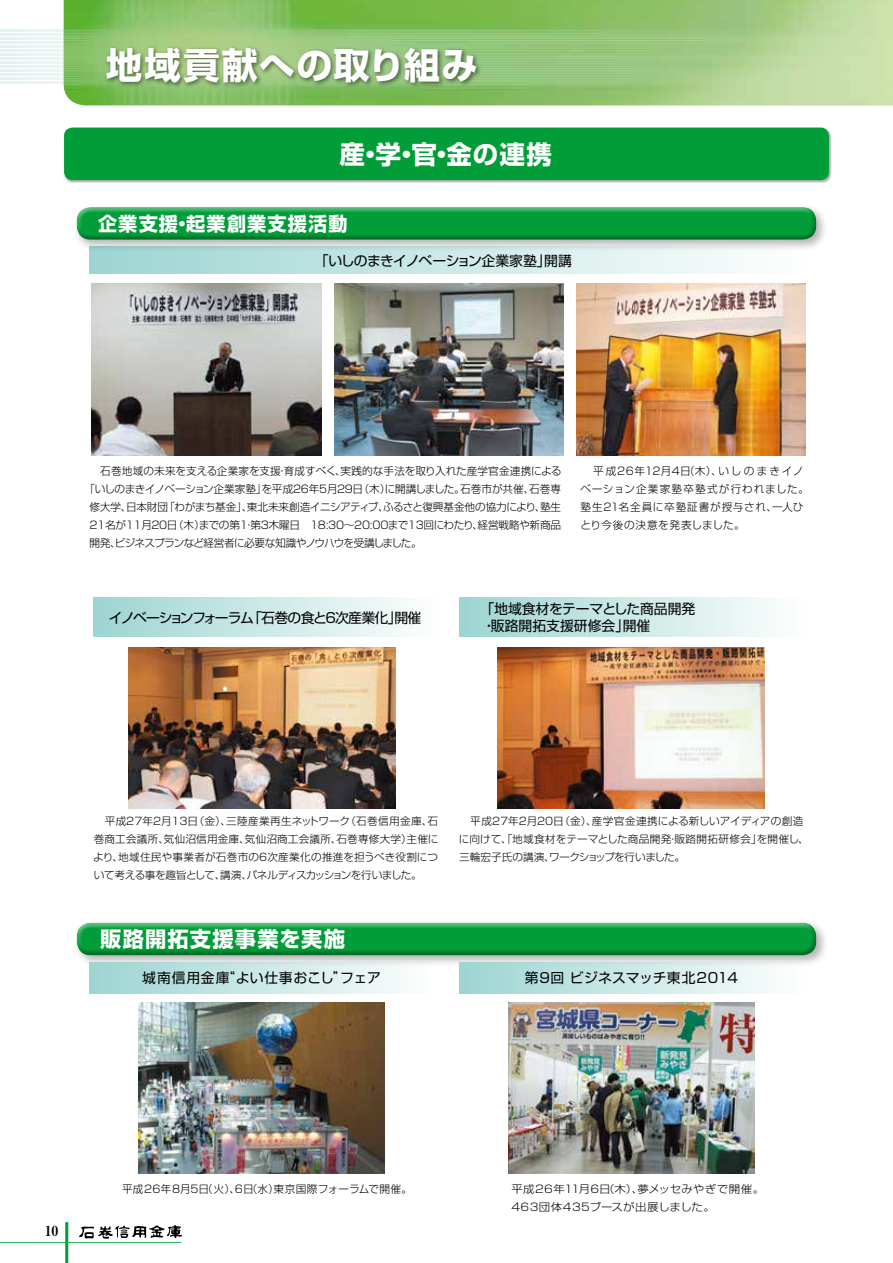
<style>
.page{position:relative;width:893px;height:1263px;background:#fff}
.page>*{position:absolute;margin:0;border:0;box-sizing:border-box;transform-origin:0 0}
.t1{font:700 36.15px "Shin Go Pro";letter-spacing:.03em;color:#fff}
.t2{font:700 25.5px "Shin Go Pro";color:#fff}
.t3{font:700 21.3px "Shin Go Pro";letter-spacing:.055em;color:#fff}
.t4{font:700 19.2px "Shin Go Pro";letter-spacing:.06em;color:#fff}
.t5{font:13.8px/17px "Shin Go Pro";color:#000}
.t6{font:13.8px "Shin Go Pro";letter-spacing:-.08em;color:#000}
.t7{font:13.8px "Shin Go Pro";letter-spacing:-.045em;color:#000}
.t8{font:13.8px "Shin Go Pro";letter-spacing:.055em;color:#000}
.t9{font:13.8px "Shin Go Pro";letter-spacing:.025em;color:#000}
.t10{font:700 expanded 13.8px "Ryumin Pro";color:#000}
.t11{font:300 10.65px "Shin Go Pro";letter-spacing:-.01em;color:#000}
.t12{font:300 10.65px/18px "Shin Go Pro";letter-spacing:.065em;color:#000}
.t13{font:300 10.65px/18px "Shin Go Pro";letter-spacing:.025em;color:#000;scale:1.08 1}
.t14{font:300 10.65px "Shin Go Pro";letter-spacing:-.07em;color:#000}
.t15{font:300 10.65px "Shin Go Pro";letter-spacing:.02em;color:#000}
.t16{font:300 10.35px/18px "Shin Go Pro";letter-spacing:-.005em;color:#000;text-align:justify}
</style>
<div class="page">
<hr style="left:0;top:69px;width:893px;height:2px;background:#e7f5f4">
<hr style="left:0;top:41px;width:893px;height:3px;background:#e7f5f4">
<hr style="left:0;top:61px;width:893px;height:2px;background:#e7f5f4">
<hr style="left:0;top:33px;width:893px;height:2px;background:#e7f5f4">
<hr style="left:0;top:65px;width:893px;height:2px;background:#e7f5f4">
<hr style="left:0;top:37px;width:893px;height:3px;background:#e7f5f4">
<hr style="left:0;top:57px;width:893px;height:2px;background:#e7f5f4">
<hr style="left:0;top:29px;width:893px;height:2px;background:#e7f5f4">
<hr style="left:0;top:73px;width:893px;height:2px;background:#e7f5f4">
<hr style="left:0;top:45px;width:893px;height:3px;background:#e7f5f4">
<hr style="left:0;top:77px;width:893px;height:2px;background:#e7f5f4">
<hr style="left:0;top:49px;width:893px;height:2px;background:#e7f5f4">
<hr style="left:0;top:81px;width:893px;height:2px;background:#e7f5f4">
<hr style="left:0;top:53px;width:893px;height:2px;background:#e7f5f4">
<svg style="left:79px;top:1225px;width:103px;height:14px"></svg>
<img style="left:64px;top:0;width:829px;height:105px">
<hr style="left:0;top:1240px;width:184px;height:4px;background:#000;opacity:.3">
<hr style="left:65px;top:1222px;width:3px;height:41px;background:#009d38">
<div style="left:104px;top:45px;width:379px;height:44px;background:#000;opacity:.5"></div>
<div style="left:64px;top:127px;width:769px;height:56px;background:#000;opacity:.35"></div>
<div style="left:64px;top:128px;width:765px;height:52px;background:#009d38;border-radius:9px"></div>
<div style="left:73px;top:919px;width:755px;height:49px;background:#000;opacity:.3"></div>
<div style="left:71px;top:921px;width:747px;height:31px;background:#fff;opacity:.5"></div>
<div style="left:74px;top:925px;width:744px;height:32px;background:#000;opacity:.3"></div>
<div style="left:89px;top:962px;width:345px;height:32px;background:linear-gradient(to right,#9cd4d1,#fdfefe)"></div>
<div style="left:89px;top:247px;width:714px;height:27px;background:linear-gradient(to right,#9cd4d1,#fdfefe)"></div>
<img style="left:92px;top:284px;width:229px;height:171px">
<img style="left:576px;top:284px;width:230px;height:171px">
<img style="left:334px;top:284px;width:230px;height:171px">
<img style="left:128px;top:647px;width:267px;height:162px">
<div style="left:93px;top:597px;width:344px;height:40px;background:linear-gradient(to right,#9cd4d1,#fdfefe)"></div>
<img style="left:498px;top:647px;width:267px;height:162px">
<div style="left:459px;top:597px;width:344px;height:40px;background:linear-gradient(to right,#9cd4d1,#fdfefe)"></div>
<img style="left:138px;top:1002px;width:247px;height:172px">
<img style="left:509px;top:1002px;width:245px;height:172px">
<div style="left:459px;top:962px;width:344px;height:32px;background:linear-gradient(to right,#9cd4d1,#fdfdfd)"></div>
<div style="left:73px;top:203px;width:755px;height:49px;background:#000;opacity:.3"></div>
<div style="left:72px;top:206px;width:746px;height:31px;background:#fff;opacity:.5"></div>
<div style="left:74px;top:210px;width:744px;height:30px;background:#000;opacity:.3"></div>
<h1 class="t1" style="left:106px;top:36px;width:373px">地域貢献への取り組み</h1>
<h2 class="t2" style="left:340px;top:134px;width:214px">産・学・官・金の連携</h2>
<h3 class="t4" style="left:78px;top:208px;width:271px">　企業支援・起業創業支援活動</h3>
<h3 class="t7" style="left:315px;top:249px;width:259px">「いしのまきイノベーション企業家塾」開講</h3>
<p class="t11" style="left:89px;top:462px;width:474px">　石巻地域の未来を支える企業家を支援・育成すべく、実践的な手法を取り入れた産学官金連携による</p>
<p class="t11" style="left:85px;top:480px;width:478px">「いしのまきイノベーション企業家塾」を平成26年5月29日（木）に開講しました。石巻市が共催、石巻専</p>
<p class="t11" style="left:89px;top:498px;width:473px">修大学、日本財団「わがまち基金」、東北未来創造イニシアティブ、ふるさと復興基金他の協力により、塾生</p>
<p class="t11" style="left:89px;top:516px;width:473px">21名が11月20日（木）までの第1・第3木曜日　18:30～20:00まで13回にわたり、経営戦略や新商品</p>
<p class="t14" style="left:89px;top:534px;width:334px">開発、ビジネスプランなど経営者に必要な知識やノウハウを受講しました。</p>
<p class="t12" style="left:580px;top:460px;width:230px">　平成26年12月4日（木）、いしのまきイノベーション企業家塾卒塾式が行われました。塾生21名全員に卒塾証書が授与され、一人ひとり今後の決意を発表しました。</p>
<h3 class="t6" style="left:109px;top:606px;width:314px">イノベーションフォーラム「石巻の食と6次産業化」開催</h3>
<h3 class="t5" style="left:480px;top:599px;width:216px">「地域食材をテーマとした商品開発・販路開拓支援研修会」開催</h3>
<p class="t16" style="left:93px;top:811px;width:347px">　平成27年2月13日（金）、三陸産業再生ネットワーク（石巻信用金庫、石巻商工会議所、気仙沼信用金庫、気仙沼商工会議所、石巻専修大学）主催により、地域住民や事業者が石巻市の6次産業化の推進を担うべき役割について考える事を趣旨として、講演、パネルディスカッションを行いました。</p>
<h3 class="t3" style="left:78px;top:922px;width:268px">　販路開拓支援事業を実施</h3>
<h3 class="t8" style="left:142px;top:967px;width:240px">城南信用金庫“よい仕事おこし”フェア</h3>
<p class="t16" style="left:459px;top:811px;width:352px;text-align:left">　平成27年2月20日（金）、産学官金連携による新しいアイディアの創造に向けて、「地域食材をテーマとした商品開発・販路開拓研修会」を開催し、三輪宏子氏の講演、ワークショップを行いました。</p>
<h3 class="t9" style="left:525px;top:967px;width:215px">第9回 ビジネスマッチ東北2014</h3>
<h3 class="t10" style="left:45px;top:1220px;width:15px">10</h3>
<p class="t15" style="left:122px;top:1180px;width:292px">平成26年8月5日（火）、6日（水）東京国際フォーラムで開催。</p>
<p class="t13" style="left:511px;top:1178px;width:236px">平成26年11月6日（木）、夢メッセみやぎで開催。<br>463団体435ブースが出展しました。</p>
</div>
